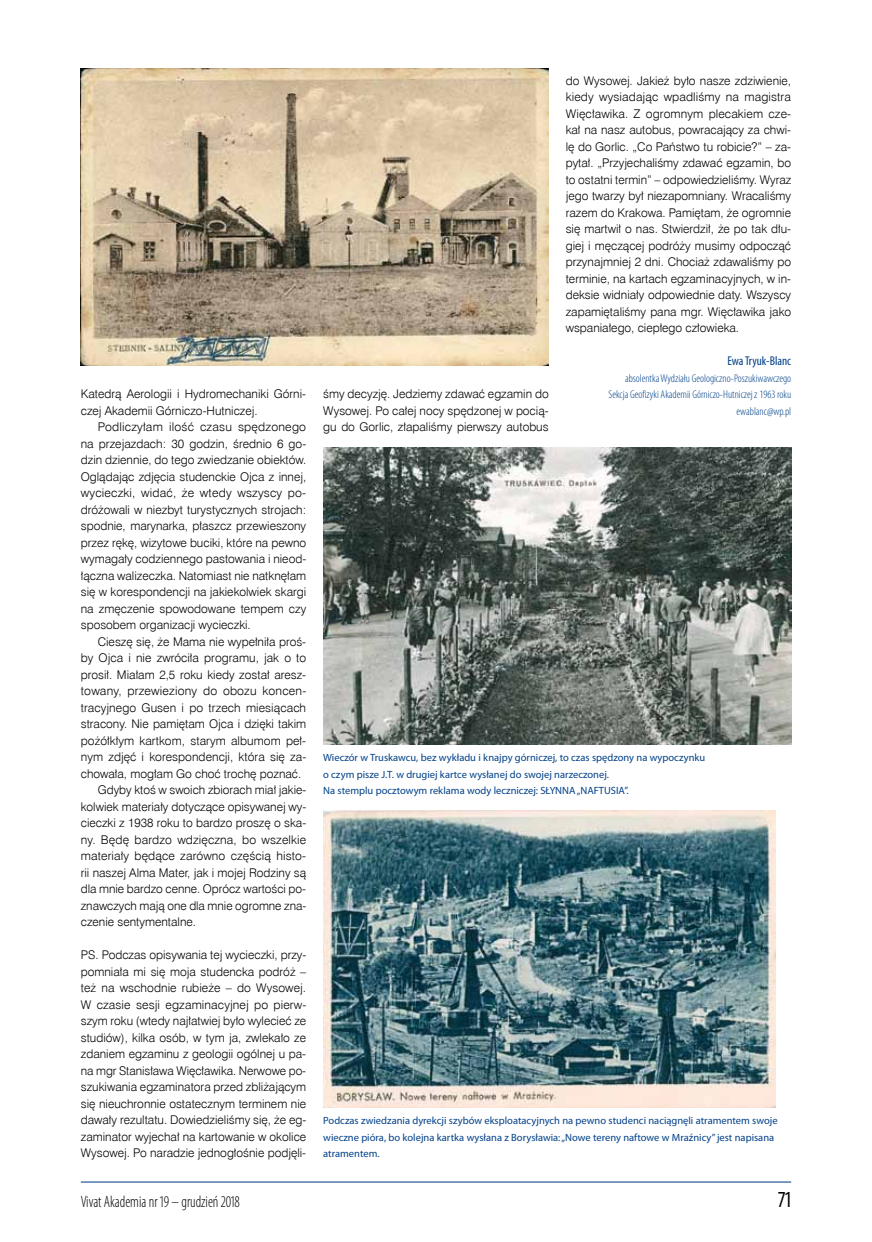
<style>
.page{position:relative;width:872px;height:1242px;background:#fff}
.page>*{position:absolute;margin:0;border:0;box-sizing:border-box;transform-origin:0 0}
.t1{font:condensed 23.1px "Myriad Pro";color:#000;scale:.91 1}
.t2{font:300 condensed 16.5px "Myriad Pro";color:#000;scale:.91 1}
.t3{font:condensed 12.75px "Myriad Pro";color:#024189}
.t4{font:12px/16.5px "Swis 721 Lt EU";color:#000;text-align:justify}
.t5{font:300 condensed 11.25px/16.5px "Myriad Pro";color:#024189;text-align:right}
.t6{font:10.5px/16.5px "Myriad Pro";color:#024189}
</style>
<div class="page">
<hr style="left:81px;top:1181px;width:710px;height:1px;background:#024189">
<img style="left:323px;top:448px;width:468px;height:297px">
<img style="left:323px;top:811px;width:452px;height:297px">
<img style="left:81px;top:68px;width:468px;height:297px">
<p class="t4" style="left:81px;top:386px;width:227px">Katedrą Aerologii i Hydromechaniki Górni&shy;czej Akademii Górniczo-Hutniczej.</p>
<p class="t4" style="left:81px;top:419px;width:227px;text-indent:17px">Podliczyłam ilość czasu spędzonego na przejazdach: 30 godzin, średnio 6 go&shy;dzin dziennie, do tego zwiedzanie obiektów.<br>Oglądając zdjęcia studenckie Ojca z innej, wycieczki, widać, że wtedy wszyscy po&shy;dróżowali w niezbyt turystycznych strojach: spodnie, marynarka, płaszcz przewieszony przez rękę, wizytowe buciki, które na pewno wymagały codziennego pastowania i nieod&shy;łączna walizeczka. Natomiast nie natknęłam się w korespondencji na jakiekolwiek skargi na zmęczenie spowodowane tempem czy sposobem organizacji wycieczki.</p>
<p class="t4" style="left:98px;top:633px;width:210px">Cieszę się, że Mama nie wypełniła proś-</p>
<p class="t4" style="left:81px;top:650px;width:227px">by Ojca i nie zwróciła programu, jak o to</p>
<p class="t4" style="left:81px;top:666px;width:227px">prosił. Miałam 2,5 roku kiedy został aresz-</p>
<p class="t4" style="left:81px;top:683px;width:227px">towany, przewieziony do obozu koncen-</p>
<p class="t4" style="left:81px;top:699px;width:227px">tracyjnego Gusen i po trzech miesiącach</p>
<p class="t4" style="left:81px;top:716px;width:227px">stracony. Nie pamiętam Ojca i dzięki takim</p>
<p class="t4" style="left:81px;top:732px;width:227px">pożółkłym kartkom, starym albumom peł-</p>
<p class="t4" style="left:81px;top:749px;width:227px">nym zdjęć i korespondencji, która się za-</p>
<p class="t4" style="left:81px;top:765px;width:222px">chowała, mogłam Go choć trochę poznać.</p>
<p class="t4" style="left:98px;top:782px;width:210px">Gdyby ktoś w swoich zbiorach miał jakie-</p>
<p class="t4" style="left:81px;top:798px;width:227px">kolwiek materiały dotyczące opisywanej wy-</p>
<p class="t4" style="left:81px;top:815px;width:227px">cieczki z 1938 roku to bardzo proszę o ska-</p>
<p class="t4" style="left:81px;top:831px;width:227px">ny. Będę bardzo wdzięczna, bo wszelkie</p>
<p class="t4" style="left:81px;top:848px;width:227px">materiały będące zarówno częścią histo-</p>
<p class="t4" style="left:81px;top:864px;width:227px">rii naszej Alma Mater, jak i mojej Rodziny są</p>
<p class="t4" style="left:81px;top:881px;width:227px">dla mnie bardzo cenne. Oprócz wartości po-</p>
<p class="t4" style="left:81px;top:897px;width:227px">znawczych mają one dla mnie ogromne zna-</p>
<p class="t4" style="left:81px;top:914px;width:117px">czenie sentymentalne.</p>
<p class="t4" style="left:81px;top:947px;width:227px">PS. Podczas opisywania tej wycieczki, przy&shy;pomniała mi się moja studencka podróż – też na wschodnie rubieże – do Wysowej.<br>W czasie sesji egzaminacyjnej po pierw&shy;szym roku (wtedy najłatwiej było wylecieć ze studiów), kilka osób, w tym ja, zwlekało ze zdaniem egzaminu z geologii ogólnej u pa&shy;na mgr Stanisława Więcławika. Nerwowe po&shy;szukiwania egzaminatora przed zbliżającym się nieuchronnie ostatecznym terminem nie dawały rezultatu. Dowiedzieliśmy się, że eg&shy;zaminator wyjechał na kartowanie w okolice Wysowej. Po naradzie jednogłośnie podjęli-</p>
<p class="t4" style="left:323px;top:386px;width:227px">śmy decyzję. Jedziemy zdawać egzamin do Wysowej. Po całej nocy spędzonej w pocią&shy;gu do Gorlic, złapaliśmy pierwszy autobus</p>
<p class="t4" style="left:566px;top:72px;width:227px">do Wysowej. Jakież było nasze zdziwienie, kiedy wysiadając wpadliśmy na magistra Więcławika. Z ogromnym plecakiem cze&shy;kał na nasz autobus, powracający za chwi&shy;lę do Gorlic. „Co Państwo tu robicie?” – za&shy;pytał. „Przyjechaliśmy zdawać egzamin, bo to ostatni termin” – odpowiedzieliśmy. Wyraz jego twarzy był niezapomniany. Wracaliśmy razem do Krakowa. Pamiętam, że ogromnie się martwił o nas. Stwierdził, że po tak dłu&shy;giej i męczącej podróży musimy odpocząć przynajmniej 2 dni. Chociaż zdawaliśmy po terminie, na kartach egzaminacyjnych, w in&shy;deksie widniały odpowiednie daty. Wszyscy zapamiętaliśmy pana mgr. Więcławika jako wspaniałego, ciepłego człowieka.</p>
<p class="t3" style="left:727px;top:353px;width:65px">Ewa Tryuk-Blanc</p>
<p class="t5" style="left:608px;top:370px;width:184px">absolentka Wydziału Geologiczno-Poszukiwawczego<br>Sekcja Geofizyki Akademii Górniczo-Hutniczej z 1963 roku ewablanc@wp.pl</p>
<p class="t6" style="left:323px;top:749px;width:383px">Wieczór w Truskawcu, bez wykładu i knajpy górniczej, to czas spędzony na wypoczynku o czym pisze J.T. w drugiej kartce wysłanej do swojej narzeczonej.<br>Na stemplu pocztowym reklama wody leczniczej: SŁYNNA „NAFTUSIA”.</p>
<p class="t6" style="left:323px;top:1112px;width:456px">Podczas zwiedzania dyrekcji szybów eksploatacyjnych na pewno studenci naciągnęli atramentem swoje wieczne pióra, bo kolejna kartka wysłana z Borysławia: „Nowe tereny naftowe w Mraźnicy” jest napisana atramentem.</p>
<h2 class="t2" style="left:81px;top:1192px;width:176px">Vivat Akademia nr 19 – grudzień 2018</h2>
<h1 class="t1" style="left:778px;top:1185px;width:15px">71</h1>
</div>
